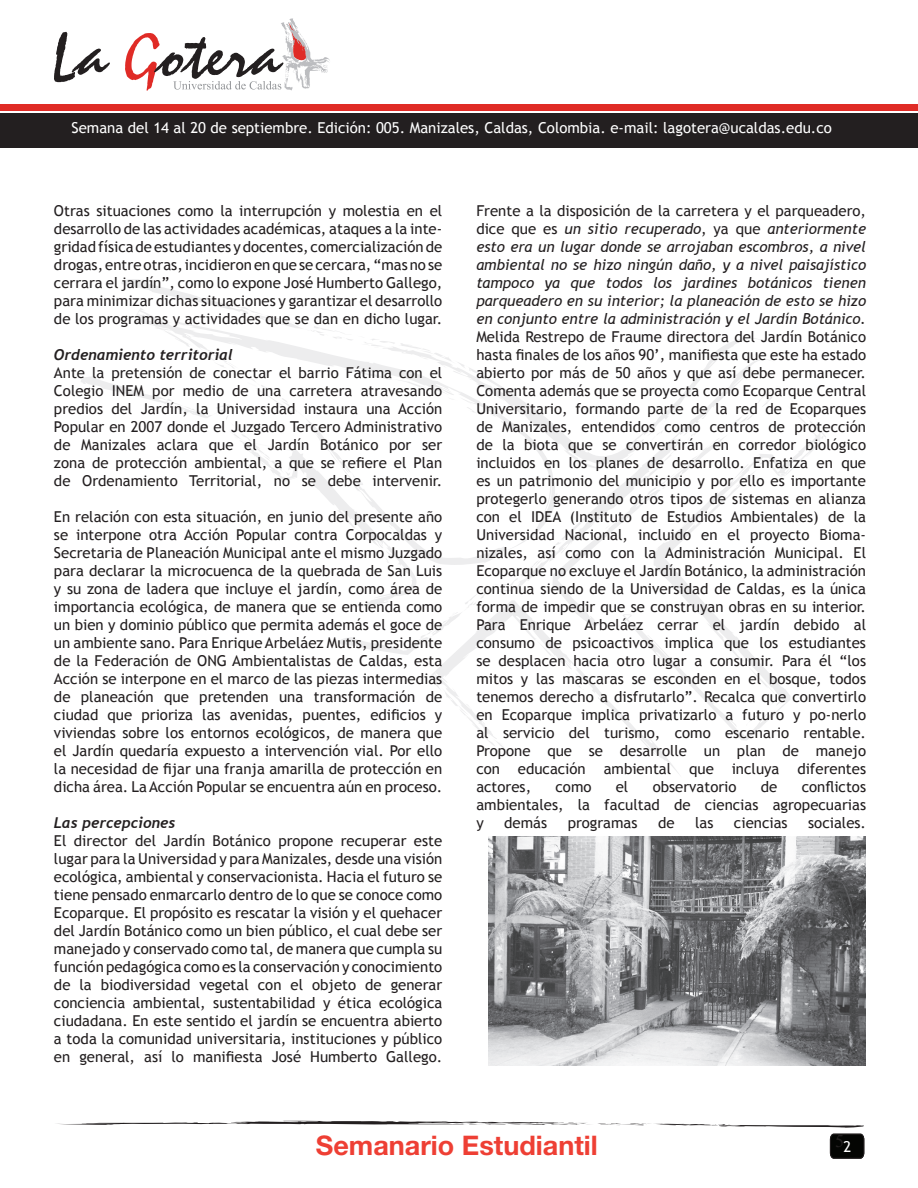
<style>
.page{position:relative;width:918px;height:1188px;background:#fff}
.page>*{position:absolute;margin:0;border:0;box-sizing:border-box;transform-origin:0 0}
.t1{font:700 27px "Helvetica Neue";color:#ee3f34}
.t2{font:18px "Times New Roman";color:#231f20}
.t3{font:15px/18px "Trebuchet MS";color:#231f20;text-align:justify}
.t4{font:italic 15px/18px "Trebuchet MS";color:#231f20;text-align:justify}
.t5{font:15px "Trebuchet MS";color:#fff}
.t6{font:italic 700 15px "Trebuchet";color:#231f20}
.s1{font-style:normal}
</style>
<div class="page">
<div style="left:0;top:113px;width:918px;height:35px;background:#231f20"></div>
<div style="left:0;top:104px;width:918px;height:6px;background:#e02b26"></div>
<svg style="left:54px;top:32px;width:56px;height:50px"></svg>
<svg style="left:125px;top:18px;width:205px;height:73px"></svg>
<svg style="left:830px;top:1134px;width:34px;height:24px"></svg>
<svg style="left:429px;top:661px;width:250px;height:113px"></svg>
<svg style="left:616px;top:661px;width:174px;height:79px"></svg>
<svg style="left:81px;top:279px;width:745px;height:382px"></svg>
<svg style="left:57px;top:1121px;width:807px;height:7px"></svg>
<img style="left:489px;top:837px;width:377px;height:228px">
<p class="t5" style="left:72px;top:119px;width:762px">Semana del 14 al 20 de septiembre. Edición: 005. Manizales, Caldas, Colombia. e-mail: lagotera@ucaldas.edu.co</p>
<p class="t3" style="left:54px;top:202px;width:390px">Otras situaciones como la interrupción y molestia en el desarrollo de las actividades académicas, ataques a la inte&shy;gridad física de estudiantes y docentes, comercialización de drogas, entre otras, incidieron en que se cercara, “mas no se cerrara el jardín”, como lo expone José Humberto Gallego, para minimizar dichas situaciones y garantizar el desarrollo de los programas y actividades que se dan en dicho lugar.</p>
<p class="t6" style="left:54px;top:345px;width:181px">Ordenamiento territorial</p>
<p class="t3" style="left:54px;top:364px;width:390px">Ante la pretensión de conectar el barrio Fátima con el Colegio INEM por medio de una carretera atravesando predios del Jardín, la Universidad instaura una Acción Popular en 2007 donde el Juzgado Tercero Administrativo de Manizales aclara que el Jardín Botánico por ser zona de protección ambiental, a que se refiere el Plan de Ordenamiento Territorial, no se debe intervenir.</p>
<p class="t3" style="left:54px;top:508px;width:390px">En relación con esta situación, en junio del presente año se interpone otra Acción Popular contra Corpocaldas y Secretaria de Planeación Municipal ante el mismo Juzgado para declarar la microcuenca de la quebrada de San Luis y su zona de ladera que incluye el jardín, como área de importancia ecológica, de manera que se entienda como un bien y dominio público que permita además el goce de un ambiente sano. Para Enrique Arbeláez Mutis, presidente de la Federación de ONG Ambientalistas de Caldas, esta Acción se interpone en el marco de las piezas intermedias de planeación que pretenden una transformación de ciudad que prioriza las avenidas, puentes, edificios y viviendas sobre los entornos ecológicos, de manera que el Jardín quedaría expuesto a intervención vial. Por ello la necesidad de fijar una franja amarilla de protección en dicha área. La Acción Popular se encuentra aún en proceso.</p>
<p class="t6" style="left:54px;top:813px;width:123px">Las percepciones</p>
<p class="t3" style="left:54px;top:832px;width:390px">El director del Jardín Botánico propone recuperar este lugar para la Universidad y para Manizales, desde una visión ecológica, ambiental y conservacionista. Hacia el futuro se tiene pensado enmarcarlo dentro de lo que se conoce como Ecoparque. El propósito es rescatar la visión y el quehacer del Jardín Botánico como un bien público, el cual debe ser manejado y conservado como tal, de manera que cumpla su función pedagógica como es la conservación y conocimiento de la biodiversidad vegetal con el objeto de generar conciencia ambiental, sustentabilidad y ética ecológica ciudadana. En este sentido el jardín se encuentra abierto a toda la comunidad universitaria, instituciones y público en general, así lo manifiesta José Humberto Gallego.</p>
<p class="t4" style="left:476px;top:202px;width:391px"><span class="s1">Frente a la disposición de la carretera y el parqueadero, dice que es</span> un sitio recuperado<span class="s1">, ya que</span> anteriormente esto era un lugar donde se arrojaban escombros, a nivel ambiental no se hizo ningún daño, y a nivel paisajístico tampoco ya que todos los jardines botánicos tienen parqueadero en su interior; la planeación de esto se hizo en conjunto entre la administración y el Jardín Botánico.</p>
<p class="t3" style="left:476px;top:328px;width:391px">Melida Restrepo de Fraume directora del Jardín Botánico hasta finales de los años 90’, manifiesta que este ha estado abierto por más de 50 años y que así debe permanecer.<br>Comenta además que se proyecta como Ecoparque Central Universitario, formando parte de la red de Ecoparques de Manizales, entendidos como centros de protección de la biota que se convertirán en corredor biológico incluidos en los planes de desarrollo. Enfatiza en que es un patrimonio del municipio y por ello es importante protegerlo generando otros tipos de sistemas en alianza con el IDEA (Instituto de Estudios Ambientales) de la Universidad Nacional, incluido en el proyecto Bioma&shy;nizales, así como con la Administración Municipal. El Ecoparque no excluye el Jardín Botánico, la administración continua siendo de la Universidad de Caldas, es la única forma de impedir que se construyan obras en su interior.<br>Para Enrique Arbeláez cerrar el jardín debido al consumo de psicoactivos implica que los estudiantes se desplacen hacia otro lugar a consumir. Para él “los mitos y las mascaras se esconden en el bosque, todos tenemos derecho a disfrutarlo”. Recalca que convertirlo en Ecoparque implica privatizarlo a futuro y po-nerlo al servicio del turismo, como escenario rentable.<br>Propone que se desarrolle un plan de manejo con educación ambiental que incluya diferentes actores,</p>
<p class="t3" style="left:476px;top:778px;width:391px;text-indent:325px">conflictos ambientales, la facultad de ciencias agropecuarias y</p>
<p class="t3" style="left:556px;top:778px;width:37px">como</p>
<p class="t3" style="left:616px;top:778px;width:14px">el</p>
<p class="t3" style="left:653px;top:778px;width:85px">observatorio</p>
<p class="t3" style="left:761px;top:778px;width:18px">de</p>
<p class="t3" style="left:504px;top:814px;width:44px">demás</p>
<p class="t3" style="left:568px;top:814px;width:71px">programas</p>
<p class="t3" style="left:658px;top:814px;width:18px">de</p>
<p class="t3" style="left:695px;top:814px;width:20px">las</p>
<p class="t3" style="left:734px;top:814px;width:55px">ciencias</p>
<p class="t3" style="left:808px;top:814px;width:59px">sociales.</p>
<p class="t2" style="left:835px;top:1129px;width:10px">5</p>
<h1 class="t1" style="left:316px;top:1129px;width:283px">Semanario Estudiantil</h1>
<p class="t5" style="left:844px;top:1138px;width:9px">2</p>
</div>
